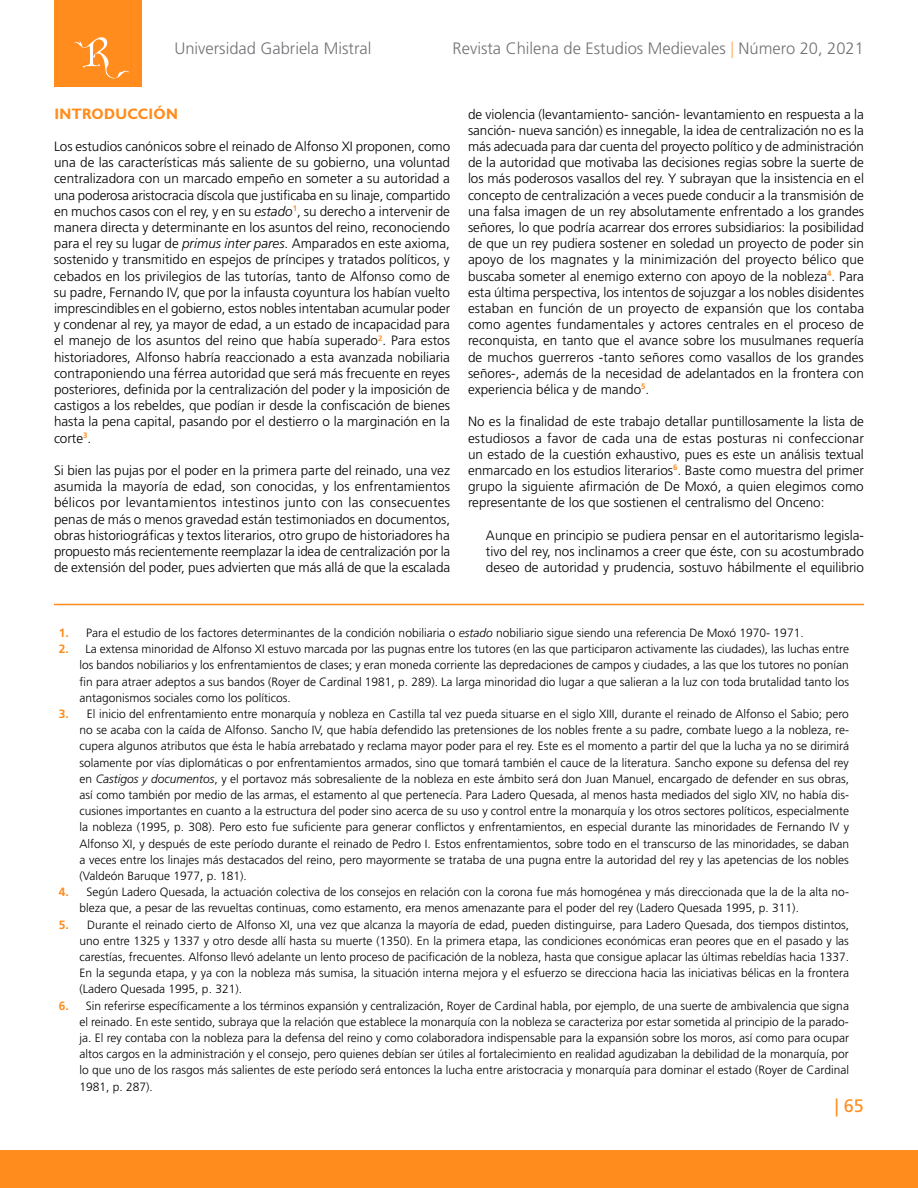
<style>
.page{position:relative;width:918px;height:1188px;background:#fff}
.page>*{position:absolute;margin:0;border:0;box-sizing:border-box;transform-origin:0 0}
.t1{font:18px "Frutiger LT Std";color:#ff8c1c}
.t2{font:300 16.5px "Frutiger LT Std";color:#717275}
.t3{font:700 15px "Gill Sans Display MT Pro";color:#ff8c1c}
.t4{font:300 13.5px/16.2px "Frutiger LT Std";color:#000;text-align:justify}
.t5{font:300 12px/16.2px "Frutiger LT Std";color:#000;text-align:justify}
.s1{color:#ffb165}
.s2{font-style:italic}
.s3{font-weight:700;color:#ff8c1c}
</style>
<div class="page">
<div style="left:0;top:1151px;width:918px;height:37px;background:#ff8c1c"></div>
<div style="left:54px;top:0;width:88px;height:86px;background:#ff8c1c"></div>
<svg style="left:74px;top:37px;width:55px;height:42px"></svg>
<hr style="left:54px;top:604px;width:810px;height:1px;background:#ff8c1c">
<h2 class="t2" style="left:174px;top:39px;width:199px">Universidad Gabriela Mistral</h2>
<h2 class="t2" style="left:453px;top:39px;width:413px">Revista Chilena de Estudios Medievales <span class="s1">|</span> Número 20, 2021</h2>
<p class="t3" style="left:54px;top:105px;width:126px">INTRODUCCIÓN</p>
<p class="t4" style="left:54px;top:138px;width:398px">Los estudios canónicos sobre el reinado de Alfonso XI proponen, como una de las características más saliente de su gobierno, una voluntad centralizadora con un marcado empeño en someter a su autoridad a una poderosa aristocracia díscola que justificaba en su linaje, compartido en muchos casos con el rey, y en su <span class="s2">estado</span><sup>1</sup>, su derecho a intervenir de manera directa y determinante en los asuntos del reino, reconociendo para el rey su lugar de <span class="s2">primus inter pares</span>. Amparados en este axioma, sostenido y transmitido en espejos de príncipes y tratados políticos, y cebados en los privilegios de las tutorías, tanto de Alfonso como de su padre, Fernando IV, que por la infausta coyuntura los habían vuelto imprescindibles en el gobierno, estos nobles intentaban acumular poder y condenar al rey, ya mayor de edad, a un estado de incapacidad para el manejo de los asuntos del reino que había superado<sup>2</sup>. Para estos historiadores, Alfonso habría reaccionado a esta avanzada nobiliaria contraponiendo una férrea autoridad que será más frecuente en reyes posteriores, definida por la centralización del poder y la imposición de castigos a los rebeldes, que podían ir desde la confiscación de bienes hasta la pena capital, pasando por el destierro o la marginación en la corte<sup>3</sup>.</p>
<p class="t4" style="left:54px;top:462px;width:398px">Si bien las pujas por el poder en la primera parte del reinado, una vez asumida la mayoría de edad, son conocidas, y los enfrentamientos bélicos por levantamientos intestinos junto con las consecuentes penas de más o menos gravedad están testimoniados en documentos, obras historiográficas y textos literarios, otro grupo de historiadores ha propuesto más recientemente reemplazar la idea de centralización por la de extensión del poder, pues advierten que más allá de que la escalada</p>
<p class="t4" style="left:468px;top:106px;width:398px">de violencia (levantamiento- sanción- levantamiento en respuesta a la sanción- nueva sanción) es innegable, la idea de centralización no es la más adecuada para dar cuenta del proyecto político y de administración de la autoridad que motivaba las decisiones regias sobre la suerte de los más poderosos vasallos del rey. Y subrayan que la insistencia en el concepto de centralización a veces puede conducir a la transmisión de una falsa imagen de un rey absolutamente enfrentado a los grandes señores, lo que podría acarrear dos errores subsidiarios: la posibilidad de que un rey pudiera sostener en soledad un proyecto de poder sin apoyo de los magnates y la minimización del proyecto bélico que buscaba someter al enemigo externo con apoyo de la nobleza<sup>4</sup>. Para esta última perspectiva, los intentos de sojuzgar a los nobles disidentes estaban en función de un proyecto de expansión que los contaba como agentes fundamentales y actores centrales en el proceso de reconquista, en tanto que el avance sobre los musulmanes requería de muchos guerreros -tanto señores como vasallos de los grandes señores-, además de la necesidad de adelantados en la frontera con experiencia bélica y de mando<sup>5</sup>.</p>
<p class="t4" style="left:468px;top:414px;width:398px">No es la finalidad de este trabajo detallar puntillosamente la lista de estudiosos a favor de cada una de estas posturas ni confeccionar un estado de la cuestión exhaustivo, pues es este un análisis textual enmarcado en los estudios literarios<sup>6</sup>. Baste como muestra del primer grupo la siguiente afirmación de De Moxó, a quien elegimos como representante de los que sostienen el centralismo del Onceno:</p>
<p class="t4" style="left:486px;top:527px;width:380px">Aunque en principio se pudiera pensar en el autoritarismo legisla&shy;tivo del rey, nos inclinamos a creer que éste, con su acostumbrado deseo de autoridad y prudencia, sostuvo hábilmente el equilibrio</p>
<p class="t5" style="left:59px;top:625px;width:746px"><span class="s3">1.</span> Para el estudio de los factores determinantes de la condición nobiliaria o <span class="s2">estado</span> nobiliario sigue siendo una referencia De Moxó 1970- 1971.</p>
<p class="t5" style="left:80px;top:641px;width:771px;text-indent:-21px"><span class="s3">2.</span> La extensa minoridad de Alfonso XI estuvo marcada por las pugnas entre los tutores (en las que participaron activamente las ciudades), las luchas entre los bandos nobiliarios y los enfrentamientos de clases; y eran moneda corriente las depredaciones de campos y ciudades, a las que los tutores no ponían fin para atraer adeptos a sus bandos (Royer de Cardinal 1981, p. 289). La larga minoridad dio lugar a que salieran a la luz con toda brutalidad tanto los antagonismos sociales como los políticos.</p>
<p class="t5" style="left:80px;top:706px;width:771px;text-indent:-21px"><span class="s3">3.</span> El inicio del enfrentamiento entre monarquía y nobleza en Castilla tal vez pueda situarse en el siglo XIII, durante el reinado de Alfonso el Sabio; pero no se acaba con la caída de Alfonso. Sancho IV, que había defendido las pretensiones de los nobles frente a su padre, combate luego a la nobleza, re&shy;cupera algunos atributos que ésta le había arrebatado y reclama mayor poder para el rey. Este es el momento a partir del que la lucha ya no se dirimirá solamente por vías diplomáticas o por enfrentamientos armados, sino que tomará también el cauce de la literatura. Sancho expone su defensa del rey en <span class="s2">Castigos y documentos</span>, y el portavoz más sobresaliente de la nobleza en este ámbito será don Juan Manuel, encargado de defender en sus obras, así como también por medio de las armas, el estamento al que pertenecía. Para Ladero Quesada, al menos hasta mediados del siglo XIV, no había dis&shy;cusiones importantes en cuanto a la estructura del poder sino acerca de su uso y control entre la monarquía y los otros sectores políticos, especialmente la nobleza (1995, p. 308). Pero esto fue suficiente para generar conflictos y enfrentamientos, en especial durante las minoridades de Fernando IV y Alfonso XI, y después de este período durante el reinado de Pedro I. Estos enfrentamientos, sobre todo en el transcurso de las minoridades, se daban a veces entre los linajes más destacados del reino, pero mayormente se trataba de una pugna entre la autoridad del rey y las apetencias de los nobles (Valdeón Baruque 1977, p. 181).</p>
<p class="t5" style="left:80px;top:884px;width:771px;text-indent:-21px"><span class="s3">4.</span> Según Ladero Quesada, la actuación colectiva de los consejos en relación con la corona fue más homogénea y más direccionada que la de la alta no&shy;bleza que, a pesar de las revueltas continuas, como estamento, era menos amenazante para el poder del rey (Ladero Quesada 1995, p. 311).</p>
<p class="t5" style="left:80px;top:916px;width:771px;text-indent:-21px"><span class="s3">5.</span> Durante el reinado cierto de Alfonso XI, una vez que alcanza la mayoría de edad, pueden distinguirse, para Ladero Quesada, dos tiempos distintos, uno entre 1325 y 1337 y otro desde allí hasta su muerte (1350). En la primera etapa, las condiciones económicas eran peores que en el pasado y las carestías, frecuentes. Alfonso llevó adelante un lento proceso de pacificación de la nobleza, hasta que consigue aplacar las últimas rebeldías hacia 1337.<br>En la segunda etapa, y ya con la nobleza más sumisa, la situación interna mejora y el esfuerzo se direcciona hacia las iniciativas bélicas en la frontera (Ladero Quesada 1995, p. 321).</p>
<p class="t5" style="left:80px;top:997px;width:771px;text-indent:-21px"><span class="s3">6.</span> Sin referirse específicamente a los términos expansión y centralización, Royer de Cardinal habla, por ejemplo, de una suerte de ambivalencia que signa el reinado. En este sentido, subraya que la relación que establece la monarquía con la nobleza se caracteriza por estar sometida al principio de la parado&shy;ja. El rey contaba con la nobleza para la defensa del reino y como colaboradora indispensable para la expansión sobre los moros, así como para ocupar altos cargos en la administración y el consejo, pero quienes debían ser útiles al fortalecimiento en realidad agudizaban la debilidad de la monarquía, por lo que uno de los rasgos más salientes de este período será entonces la lucha entre aristocracia y monarquía para dominar el estado (Royer de Cardinal 1981, p. 287).</p>
<h1 class="t1" style="left:835px;top:1095px;width:31px">| 65</h1>
</div>
